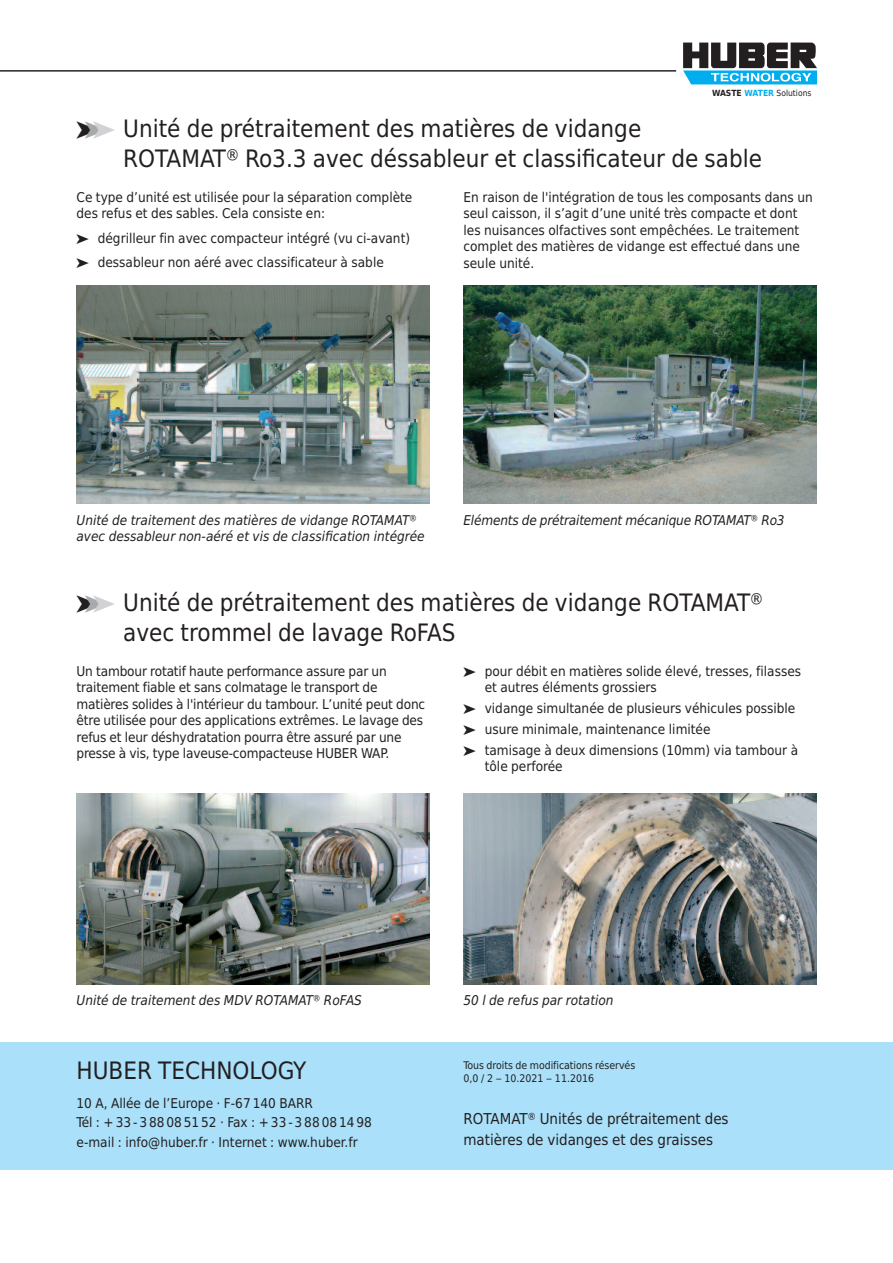
<style>
.page{position:relative;width:893px;height:1263px;background:#fff}
.page>*{position:absolute;margin:0;border:0;box-sizing:border-box;transform-origin:0 0}
.t1{font:24px/30px "Huber Tec";color:#231f20}
.t2{font:15px/21px "Huber Tec";color:#231f20}
.t3{font:13.5px/16.5px "Huber Tec";color:#231f20}
.t4{font:italic 13.5px/16.5px "Huber Tec";color:#231f20}
.t5{font:10.5px/13.5px "Huber Tec";letter-spacing:-.005em;color:#231f20}
.t6{font:8.55px "Huber Tec";color:#231f20}
.s1{font-weight:700}
.s2{font-weight:700;color:#00aeef}
.s3{color:#a8a9ad}
.s4{color:#d1d2d4}
</style>
<div class="page">
<svg style="left:683px;top:43px;width:134px;height:41px"></svg>
<hr style="left:0;top:71px;width:676px;height:1px;background:#231f20">
<div style="left:0;top:1042px;width:893px;height:127px;background:#aae0f9"></div>
<img style="left:463px;top:286px;width:353px;height:218px">
<img style="left:77px;top:286px;width:352px;height:218px">
<img style="left:463px;top:793px;width:353px;height:191px">
<img style="left:77px;top:793px;width:352px;height:191px">
<p class="t6" style="left:712px;top:86px;width:101px"><span class="s1">WASTE</span> <span class="s2">WATER</span> Solutions</p>
<h1 class="t1" style="left:123px;top:114px;width:640px;text-indent:-47px">➤<span class="s3">➤</span><span class="s4">➤</span> Unité de prétraitement des matières de vidange<br>ROTAMAT® Ro3.3 avec déssableur et classificateur de sable</h1>
<p class="t3" style="left:77px;top:189px;width:337px">Ce type d’unité est utilisée pour la séparation complète des refus et des sables. Cela consiste en:</p>
<p class="t3" style="left:77px;top:226px;width:335px;line-height:24.5px">➤ dégrilleur fin avec compacteur intégré (vu ci-avant) ➤ dessableur non aéré avec classificateur à sable</p>
<p class="t3" style="left:463px;top:189px;width:351px">En raison de l'intégration de tous les composants dans un seul caisson, il s’agit d’une unité très compacte et dont les nuisances olfactives sont empêchées. Le traitement complet des matières de vidange est effectué dans une seule unité.</p>
<p class="t4" style="left:77px;top:512px;width:350px">Unité de traitement des matières de vidange ROTAMAT® avec dessableur non-aéré et vis de classification intégrée</p>
<p class="t4" style="left:463px;top:512px;width:323px">Eléments de prétraitement mécanique ROTAMAT® Ro3</p>
<h1 class="t1" style="left:123px;top:588px;width:641px;text-indent:-47px">➤<span class="s3">➤</span><span class="s4">➤</span> Unité de prétraitement des matières de vidange ROTAMAT® avec trommel de lavage RoFAS</h1>
<p class="t3" style="left:77px;top:663px;width:350px">Un tambour rotatif haute performance assure par un traitement fiable et sans colmatage le transport de matières solides à l'intérieur du tambour. L’unité peut donc être utilisée pour des applications extrêmes. Le lavage des refus et leur déshydratation pourra être assuré par une presse à vis, type laveuse-compacteuse HUBER WAP.</p>
<p class="t3" style="left:485px;top:663px;width:318px;text-indent:-21px">➤ pour débit en matières solide élevé, tresses, filasses et autres éléments grossiers</p>
<p class="t3" style="left:463px;top:698px;width:336px;line-height:20.7px">➤ vidange simultanée de plusieurs véhicules possible ➤ usure minimale, maintenance limitée<br>➤ tamisage à deux dimensions (10mm) via tambour à</p>
<p class="t3" style="left:485px;top:758px;width:80px">tôle perforée</p>
<p class="t4" style="left:77px;top:992px;width:287px">Unité de traitement des MDV ROTAMAT® RoFAS</p>
<p class="t4" style="left:463px;top:992px;width:152px">50 l de refus par rotation</p>
<h1 class="t1" style="left:77px;top:1056px;width:231px">HUBER TECHNOLOGY</h1>
<p class="t3" style="left:77px;top:1093px;width:297px;line-height:19.5px">10 A, Allée de l’Europe · F-67 140 BARR<br>Tél : +33-388085152 · Fax : +33-388081498 e-mail : info@huber.fr · Internet : www.huber.fr</p>
<p class="t5" style="left:463px;top:1058px;width:173px">Tous droits de modifications réservés<br>0,0 / 2 – 10.2021 – 11.2016</p>
<p class="t2" style="left:463px;top:1109px;width:267px">ROTAMAT® Unités de prétraitement des matières de vidanges et des graisses</p>
</div>
